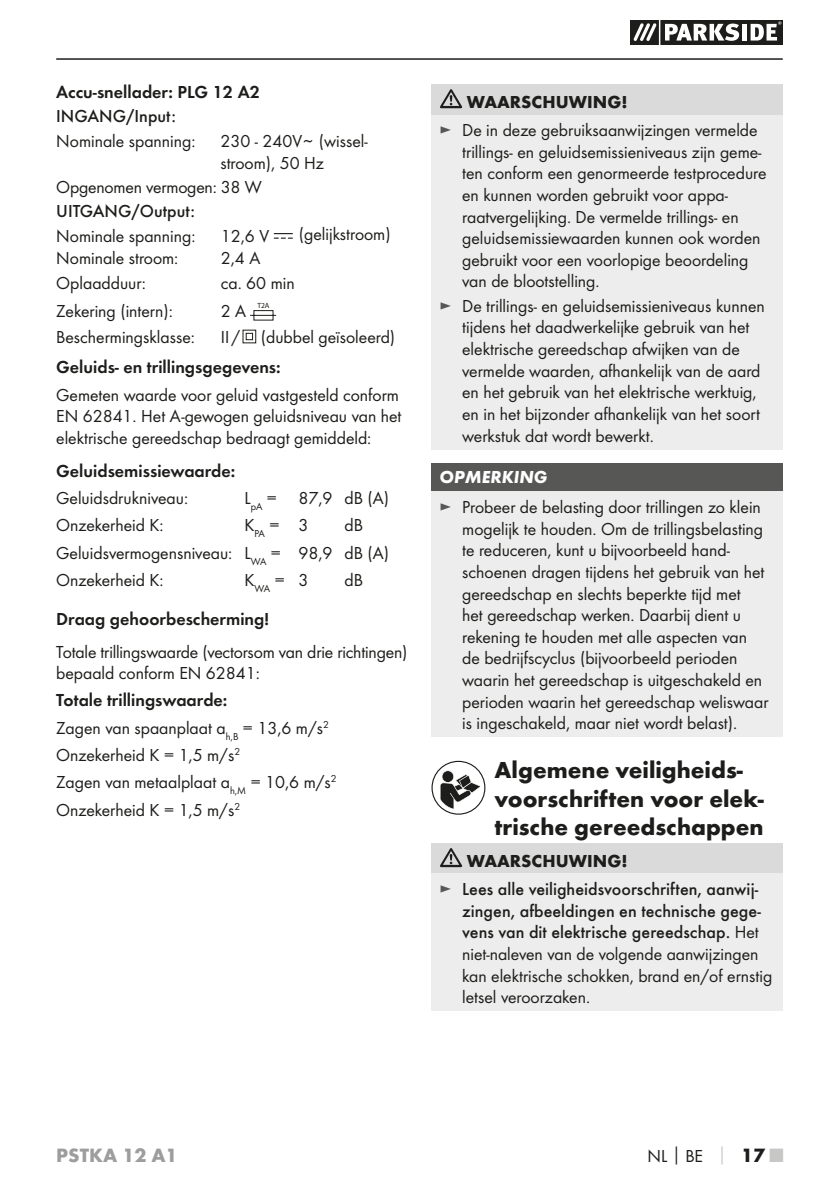
<style>
.page{position:relative;width:839px;height:1190px;background:#fff}
.page>*{position:absolute;margin:0;border:0;box-sizing:border-box;transform-origin:0 0}
.t1{font:700 24px/28.8px "Futura";color:#1d1d1b}
.t2{font:700 20px "Futura";color:#9d9d9d}
.t3{font:18px/21.6px "Futura Boo";color:#1d1d1b}
.t4{font:500 18px/28px "Futura";color:#1d1d1b}
.t5{font:18px "Futura Dem";color:#1d1d1b}
.t6{font:700 18px "Futura";color:#1d1d1b}
.t7{font:italic 700 18px "Futura";color:#fff}
.t8{font:7.6px "Myriad Pro";color:#1d1d1b}
.s1{color:#575756}
.s2{font-weight:700}
.s3{font-family:"Futura Boo";font-weight:400;color:#575756}
.s4{font-family:"Futura Boo";font-weight:400}
.s5{font-family:"Futura";font-weight:700}
.s6{font-family:"Futura";font-weight:700;color:#c7c7c6}
.s7{font-family:"Futura";font-weight:700;font-size:20px}
.s8{font-family:"Futura";font-weight:700;font-size:20px;color:#c7c7c6}
</style>
<div class="page">
<hr style="left:56px;top:58px;width:726px;height:2px;background:#1d1d1b">
<svg style="left:630px;top:20px;width:152px;height:25px"></svg>
<hr style="left:658px;top:20px;width:2px;height:25px;background:#fff">
<svg style="left:274px;top:233px;width:18px;height:6px"></svg>
<svg style="left:250px;top:310px;width:26px;height:10px"></svg>
<svg style="left:242px;top:329px;width:14px;height:14px"></svg>
<div style="left:431px;top:85px;width:351px;height:30px;background:#dadada"></div>
<div style="left:431px;top:115px;width:351px;height:334px;background:#ededed"></div>
<svg style="left:440px;top:89px;width:22px;height:19px"></svg>
<div style="left:431px;top:463px;width:351px;height:28px;background:#575756"></div>
<div style="left:431px;top:491px;width:351px;height:246px;background:#ededed"></div>
<svg style="left:432px;top:761px;width:52px;height:53px"></svg>
<div style="left:431px;top:761px;width:54px;height:53px;border:1px solid #1d1d1b;border-radius:50%"></div>
<svg style="left:439px;top:770px;width:42px;height:39px"></svg>
<div style="left:431px;top:843px;width:351px;height:30px;background:#dadada"></div>
<div style="left:431px;top:873px;width:351px;height:138px;background:#ededed"></div>
<svg style="left:440px;top:848px;width:22px;height:19px"></svg>
<p class="t5" style="left:56px;top:81px;width:205px">Accu-snellader: PLG 12 A2</p>
<p class="t4" style="left:56px;top:102px;width:121px">INGANG/Input:</p>
<p class="t3" style="left:56px;top:130px;width:141px">Nominale spanning:</p>
<p class="t3" style="left:220px;top:130px;width:149px">230 - 240V~ (wissel&shy;stroom), 50 Hz</p>
<p class="t3" style="left:56px;top:176px;width:207px">Opgenomen vermogen: 38 W</p>
<p class="t4" style="left:56px;top:197px;width:140px">UITGANG/Output:</p>
<p class="t3" style="left:56px;top:225px;width:141px">Nominale spanning:</p>
<p class="t3" style="left:221px;top:225px;width:50px">12,6 V</p>
<p class="t3" style="left:299px;top:223px;width:93px">(gelijkstroom)</p>
<p class="t3" style="left:56px;top:247px;width:124px">Nominale stroom:</p>
<p class="t3" style="left:221px;top:247px;width:41px">2,4 A</p>
<p class="t3" style="left:56px;top:272px;width:91px">Oplaadduur:</p>
<p class="t3" style="left:221px;top:272px;width:75px">ca. 60 min</p>
<p class="t3" style="left:56px;top:300px;width:118px">Zekering (intern):</p>
<p class="t3" style="left:221px;top:300px;width:27px">2 A</p>
<p class="t8" style="left:257px;top:301px;width:14px">T2A</p>
<p class="t3" style="left:56px;top:326px;width:140px">Beschermingsklasse:</p>
<p class="t3" style="left:221px;top:326px;width:176px">II / (dubbel geïsoleerd)</p>
<p class="t5" style="left:56px;top:356px;width:226px">Geluids- en trillingsgegevens:</p>
<p class="t3" style="left:56px;top:384px;width:346px">Gemeten waarde voor geluid vastgesteld conform<br>EN 62841. Het A-gewogen geluidsniveau van het elektrische gereedschap bedraagt gemiddeld:</p>
<p class="t5" style="left:56px;top:460px;width:180px">Geluidsemissiewaarde:</p>
<p class="t3" style="left:56px;top:487px;width:133px">Geluidsdrukniveau:</p>
<p class="t3" style="left:244px;top:487px;width:146px">L<sub>pA</sub> = 87,9 dB (A)</p>
<p class="t3" style="left:56px;top:514px;width:109px">Onzekerheid K:</p>
<p class="t3" style="left:244px;top:514px;width:65px">K<sub>PA</sub> = 3</p>
<p class="t3" style="left:56px;top:512px;width:334px;line-height:27.2px;text-indent:288px">dB<br>Geluidsvermogensniveau: L<sub>WA</sub> = 98,9 dB (A)<br>Onzekerheid K:</p>
<p class="t3" style="left:244px;top:569px;width:65px">K<sub>WA</sub> = 3</p>
<p class="t3" style="left:344px;top:569px;width:20px">dB</p>
<p class="t5" style="left:56px;top:608px;width:214px">Draag gehoorbescherming!</p>
<p class="t3" style="left:56px;top:640px;width:352px">Totale trillingswaarde (vectorsom van drie richtingen) bepaald conform EN 62841:</p>
<p class="t5" style="left:56px;top:689px;width:172px">Totale trillingswaarde:</p>
<p class="t3" style="left:56px;top:714px;width:282px;line-height:27.2px">Zagen van spaanplaat a<sub>h,B</sub> = 13,6 m/s<sup>2<br></sup>Onzekerheid K = 1,5 m/s<sup>2<br></sup>Zagen van metaalplaat a<sub>h,M</sub> = 10,6 m/s<sup>2<br></sup>Onzekerheid K = 1,5 m/s<sup>2</sup></p>
<p class="t6" style="left:466px;top:91px;width:162px">WAARSCHUWING!</p>
<p class="t3" style="left:462px;top:119px;width:305px;text-indent:-23px"><span class="s1">►</span> De in deze gebruiksaanwijzingen vermelde trillings- en geluidsemissieniveaus zijn geme&shy;ten conform een genormeerde testprocedure en kunnen worden gebruikt voor appa&shy;raatvergelijking. De vermelde trillings- en geluidsemissiewaarden kunnen ook worden gebruikt voor een voorlopige beoordeling van de blootstelling.</p>
<p class="t3" style="left:462px;top:295px;width:304px;text-indent:-23px"><span class="s1">►</span> De trillings- en geluidsemissieniveaus kunnen tijdens het daadwerkelijke gebruik van het elektrische gereedschap afwijken van de vermelde waarden, afhankelijk van de aard en het gebruik van het elektrische werktuig, en in het bijzonder afhankelijk van het soort werkstuk dat wordt bewerkt.</p>
<p class="t7" style="left:439px;top:466px;width:109px">OPMERKING</p>
<p class="t3" style="left:462px;top:496px;width:307px;text-indent:-23px"><span class="s1">►</span> Probeer de belasting door trillingen zo klein mogelijk te houden. Om de trillingsbelasting te reduceren, kunt u bijvoorbeeld hand&shy;schoenen dragen tijdens het gebruik van het gereedschap en slechts beperkte tijd met<br>het gereedschap werken. Daarbij dient u rekening te houden met alle aspecten van de bedrijfscyclus (bijvoorbeeld perioden waarin het gereedschap is uitgeschakeld en perioden waarin het gereedschap weliswaar is ingeschakeld, maar niet wordt belast).</p>
<h1 class="t1" style="left:494px;top:755px;width:271px">Algemene veiligheids&shy;voorschriften voor elek&shy;trische gereedschappen</h1>
<p class="t4" style="left:439px;top:847px;width:320px;text-indent:27px"><span class="s2">WAARSCHUWING!<br></span><span class="s3">►</span> Lees alle veiligheidsvoorschriften, aanwij-</p>
<p class="t4" style="left:462px;top:899px;width:300px;line-height:21.6px">zingen, afbeeldingen en technische gege&shy;vens van dit elektrische gereedschap. <span class="s4">Het</span></p>
<p class="t3" style="left:462px;top:943px;width:311px">niet-naleven van de volgende aanwijzingen kan elektrische schokken, brand en/of ernstig letsel veroorzaken.</p>
<p class="t2" style="left:56px;top:1143px;width:123px">PSTKA 12 A1</p>
<p class="t3" style="left:647px;top:1145px;width:137px">NL<span class="s5">│</span>BE <span class="s6">│</span> <span class="s7">17</span> <span class="s8">■</span></p>
</div>
